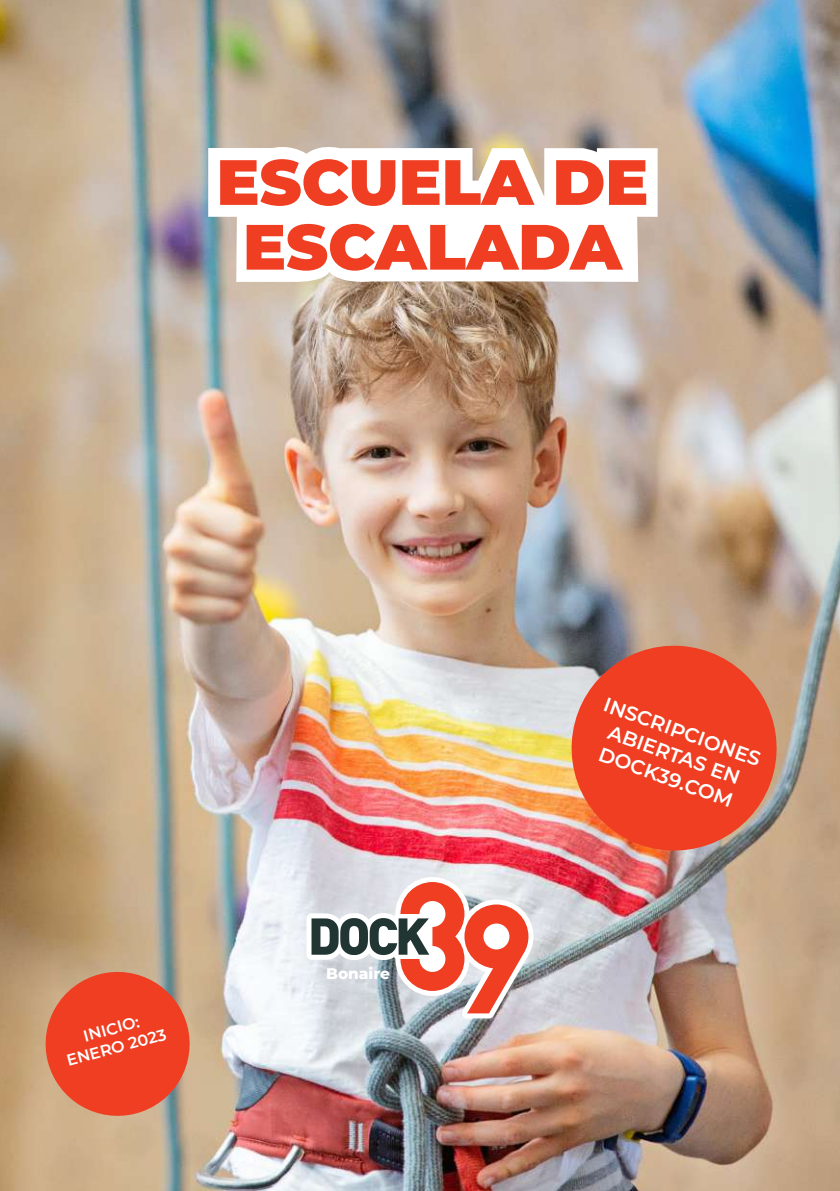
<style>
.page{position:relative;width:840px;height:1191px;background:#fff}
.page>*{position:absolute;margin:0;border:0;box-sizing:border-box;transform-origin:0 0}
.t1{font:900 63.8px/64.8px "Montserrat";color:#ef3e22;text-align:center}
.t2{font:600 20px/24px "Montserrat";color:#fff;text-align:center}
.t3{font:600 16px/19.2px "Montserrat";color:#fff;text-align:center}
.t4{font:800 15.4px "Montserrat";color:#fff}
</style>
<div class="page">
<img style="left:0;top:0;width:839px;height:1191px">
<svg style="left:208px;top:143px;width:449px;height:142px"></svg>
<svg style="left:306px;top:877px;width:227px;height:141px"></svg>
<svg style="left:568px;top:642px;width:211px;height:211px;background:#e0553b"></svg>
<svg style="left:35px;top:961px;width:165px;height:165px;background:#dd6a4c"></svg>
<h1 class="t1" style="left:216px;top:146px;width:433px">ESCUELA DE<br>ESCALADA</h1>
<p class="t3" style="left:59px;top:1032px;width:104px;rotate:-15deg">INICIO:<br>ENERO 2023</p>
<p class="t4" style="left:326px;top:962px;width:65px">Bonaire</p>
<p class="t2" style="left:608px;top:691px;width:167px;rotate:20deg">INSCRIPCIONES<br>ABIERTAS EN<br>DOCK39.COM</p>
</div>
